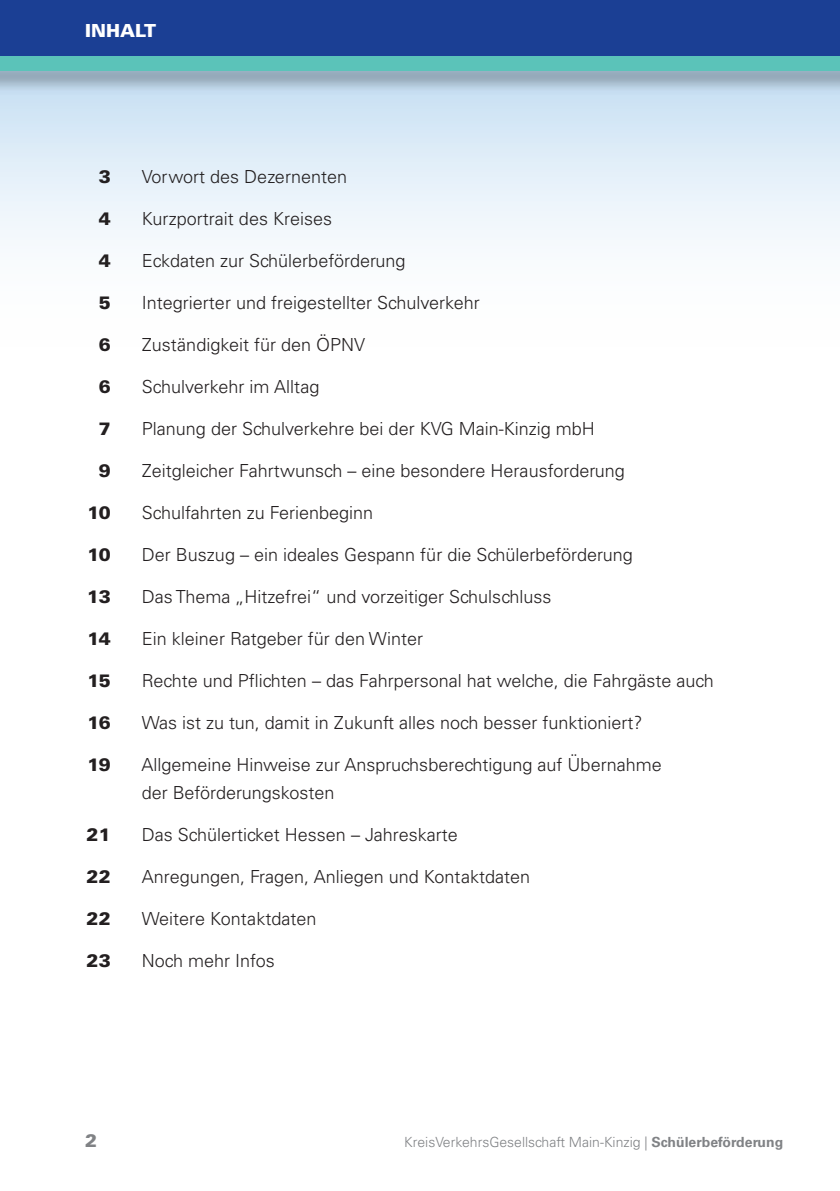
<style>
.page{position:relative;width:840px;height:1191px;background:#fff}
.page>*{position:absolute;margin:0;border:0;box-sizing:border-box;transform-origin:0 0}
.t1{font:300 18px/28px "Univers LT Std";color:#231f20}
.t2{font:900 18px "Univers LT Std";letter-spacing:-.045em;color:#231f20}
.t3{font:900 18px "Univers LT Std";color:#fff}
.t4{font:900 18px "Univers LT Std";color:#808285}
.t5{font:300 14px "Univers LT Std";color:#808285}
.s1{font-weight:700}
</style>
<div class="page">
<svg style="left:0;top:99px;width:839px;height:141px"></svg>
<div style="left:0;top:0;width:839px;height:57px;background:#1b3f94"></div>
<img style="left:0;top:56px;width:839px;height:43px">
<div style="left:0;top:57px;width:839px;height:14px;background:#5bc3b9"></div>
<p class="t3" style="left:85px;top:24px;width:72px">INHALT</p>
<p class="t2" style="left:99px;top:170px;width:14px">3</p>
<p class="t1" style="left:142px;top:164px;width:206px">Vorwort des Dezernenten</p>
<p class="t2" style="left:99px;top:212px;width:14px">4</p>
<p class="t1" style="left:142px;top:206px;width:192px">Kurzportrait des Kreises</p>
<p class="t2" style="left:99px;top:254px;width:14px">4</p>
<p class="t1" style="left:142px;top:248px;width:265px">Eckdaten zur Schülerbeförderung</p>
<p class="t2" style="left:99px;top:296px;width:14px">5</p>
<p class="t1" style="left:142px;top:290px;width:339px">Integrierter und freigestellter Schulverkehr</p>
<p class="t2" style="left:99px;top:338px;width:14px">6</p>
<p class="t1" style="left:142px;top:332px;width:225px">Zuständigkeit für den ÖPNV</p>
<p class="t2" style="left:99px;top:380px;width:14px">6</p>
<p class="t1" style="left:142px;top:374px;width:179px">Schulverkehr im Alltag</p>
<p class="t2" style="left:99px;top:422px;width:14px">7</p>
<p class="t1" style="left:142px;top:416px;width:454px">Planung der Schulverkehre bei der KVG Main-Kinzig mbH</p>
<p class="t2" style="left:99px;top:464px;width:14px">9</p>
<p class="t1" style="left:142px;top:458px;width:484px">Zeitgleicher Fahrtwunsch – eine besondere Herausforderung</p>
<p class="t2" style="left:88px;top:506px;width:25px">10</p>
<p class="t1" style="left:142px;top:500px;width:233px">Schulfahrten zu Ferienbeginn</p>
<p class="t2" style="left:88px;top:548px;width:25px">10</p>
<p class="t1" style="left:142px;top:542px;width:492px">Der Buszug – ein ideales Gespann für die Schülerbeförderung</p>
<p class="t2" style="left:87px;top:590px;width:25px">13</p>
<p class="t1" style="left:142px;top:584px;width:411px">Das Thema „Hitzefrei“ und vorzeitiger Schulschluss</p>
<p class="t2" style="left:87px;top:632px;width:25px">14</p>
<p class="t1" style="left:142px;top:626px;width:282px">Ein kleiner Ratgeber für den Winter</p>
<p class="t2" style="left:87px;top:674px;width:25px">15</p>
<p class="t1" style="left:142px;top:668px;width:573px">Rechte und Pflichten – das Fahrpersonal hat welche, die Fahrgäste auch</p>
<p class="t2" style="left:87px;top:716px;width:25px">16</p>
<p class="t1" style="left:142px;top:710px;width:502px">Was ist zu tun, damit in Zukunft alles noch besser funktioniert?</p>
<p class="t2" style="left:87px;top:758px;width:25px">19</p>
<p class="t1" style="left:141px;top:752px;width:521px">Allgemeine Hinweise zur Anspruchsberechtigung auf Übernahme der Beförderungskosten</p>
<p class="t2" style="left:87px;top:828px;width:26px">21</p>
<p class="t1" style="left:142px;top:822px;width:317px">Das Schülerticket Hessen – Jahreskarte</p>
<p class="t2" style="left:87px;top:870px;width:26px">22</p>
<p class="t1" style="left:142px;top:864px;width:389px">Anregungen, Fragen, Anliegen und Kontaktdaten</p>
<p class="t2" style="left:87px;top:912px;width:26px">22</p>
<p class="t1" style="left:142px;top:906px;width:176px">Weitere Kontaktdaten</p>
<p class="t2" style="left:87px;top:954px;width:26px">23</p>
<p class="t1" style="left:142px;top:948px;width:134px">Noch mehr Infos</p>
<p class="t4" style="left:85px;top:1134px;width:14px">2</p>
<p class="t5" style="left:404px;top:1137px;width:380px">KreisVerkehrsGesellschaft Main-Kinzig | <span class="s1">Schülerbeförderung</span></p>
</div>
